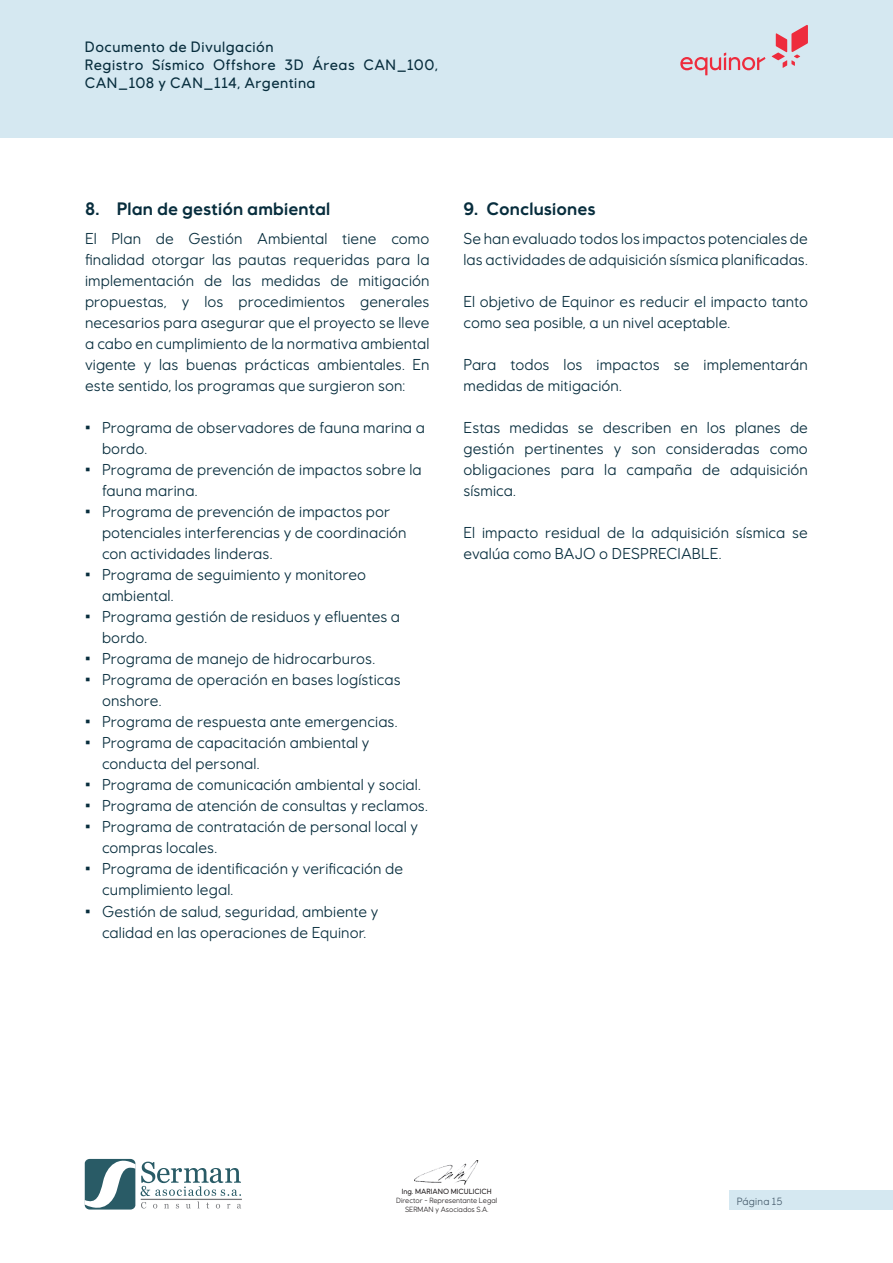
<style>
.page{position:relative;width:893px;height:1263px;background:#fff}
.page>*{position:absolute;margin:0;border:0;box-sizing:border-box;transform-origin:0 0}
.mellomtitler{font:700 18px "Equinor";letter-spacing:.005em;color:#072d3d}
.body_text{font:15.75px/21px "Equinor";letter-spacing:.005em;color:#072d3d}
.t1{font:500 15px/18px "Equinor";letter-spacing:.035em;color:#072d3d}
.t2{font:10.5px "Equinor";letter-spacing:.025em;color:#435969}
.t3{font:7.5px/9px "Equinor";color:#231f20;text-align:center}
.t4{font:500 7.5px "Equinor";color:#231f20}
</style>
<div class="page">
<div style="left:729px;top:1191px;width:164px;height:19px;background:#d5e8f1"></div>
<hr style="left:141px;top:1199px;width:101px;height:1px;background:#76787b">
<svg style="left:85px;top:1159px;width:156px;height:50px"></svg>
<img style="left:415px;top:1160px;width:63px;height:25px">
<div style="left:0;top:0;width:893px;height:138px;background:#d5e8f1"></div>
<svg style="left:772px;top:25px;width:36px;height:43px"></svg>
<svg style="left:680px;top:53px;width:85px;height:22px"></svg>
<p class="t1" style="left:85px;top:37px;width:355px">Documento de Divulgación<br>Registro Sísmico Offshore 3D Áreas CAN_100,<br>CAN_108 y CAN_114, Argentina</p>
<p class="mellomtitler" style="left:85px;top:198px;width:247px">8. Plan de gestión ambiental</p>
<p class="body_text" style="left:85px;top:228px;width:346px;text-align:justify">El Plan de Gestión Ambiental tiene como finalidad otorgar las pautas requeridas para la implementación de las medidas de mitigación propuestas, y los procedimientos generales necesarios para asegurar que el proyecto se lleve a cabo en cumplimiento de la normativa ambiental vigente y las buenas prácticas ambientales. En este sentido, los programas que surgieron son:</p>
<p class="body_text" style="left:102px;top:417px;width:324px;text-indent:-17px">• Programa de observadores de fauna marina a bordo.</p>
<p class="body_text" style="left:102px;top:459px;width:321px;text-indent:-17px">• Programa de prevención de impactos sobre la fauna marina.</p>
<p class="body_text" style="left:102px;top:501px;width:306px;text-indent:-17px">• Programa de prevención de impactos por potenciales interferencias y de coordinación con actividades linderas.</p>
<p class="body_text" style="left:102px;top:564px;width:266px;text-indent:-17px">• Programa de seguimiento y monitoreo ambiental.</p>
<p class="body_text" style="left:102px;top:606px;width:300px;text-indent:-17px">• Programa gestión de residuos y efluentes a bordo.</p>
<p class="body_text" style="left:85px;top:648px;width:292px">• Programa de manejo de hidrocarburos.</p>
<p class="body_text" style="left:102px;top:669px;width:300px;text-indent:-17px">• Programa de operación en bases logísticas onshore.</p>
<p class="body_text" style="left:85px;top:711px;width:314px">• Programa de respuesta ante emergencias.</p>
<p class="body_text" style="left:102px;top:732px;width:269px;text-indent:-17px">• Programa de capacitación ambiental y conducta del personal.</p>
<p class="body_text" style="left:85px;top:774px;width:337px">• Programa de comunicación ambiental y social.</p>
<p class="body_text" style="left:85px;top:795px;width:344px">• Programa de atención de consultas y reclamos.</p>
<p class="body_text" style="left:102px;top:816px;width:318px;text-indent:-17px">• Programa de contratación de personal local y compras locales.</p>
<p class="body_text" style="left:102px;top:858px;width:303px;text-indent:-17px">• Programa de identificación y verificación de cumplimiento legal.</p>
<p class="body_text" style="left:85px;top:900px;width:295px;text-align:center">• Gestión de salud, seguridad, ambiente y calidad en las operaciones de Equinor.</p>
<p class="mellomtitler" style="left:463px;top:198px;width:134px">9. Conclusiones</p>
<p class="body_text" style="left:463px;top:228px;width:346px">Se han evaluado todos los impactos potenciales de las actividades de adquisición sísmica planificadas.</p>
<p class="body_text" style="left:463px;top:291px;width:346px">El objetivo de Equinor es reducir el impacto tanto como sea posible, a un nivel aceptable.</p>
<p class="body_text" style="left:463px;top:354px;width:346px">Para todos los impactos se implementarán medidas de mitigación.</p>
<p class="body_text" style="left:463px;top:417px;width:346px;text-align:justify">Estas medidas se describen en los planes de gestión pertinentes y son consideradas como obligaciones para la campaña de adquisición sísmica.</p>
<p class="body_text" style="left:463px;top:522px;width:346px">El impacto residual de la adquisición sísmica se evalúa como BAJO o DESPRECIABLE.</p>
<p class="t4" style="left:402px;top:1187px;width:92px">Ing. MARIANO MICULICICH</p>
<p class="t3" style="left:396px;top:1196px;width:103px">Director - Representante Legal<br>SERMAN y Asociados S.A.</p>
<p class="t2" style="left:737px;top:1195px;width:48px">Página 15</p>
</div>
